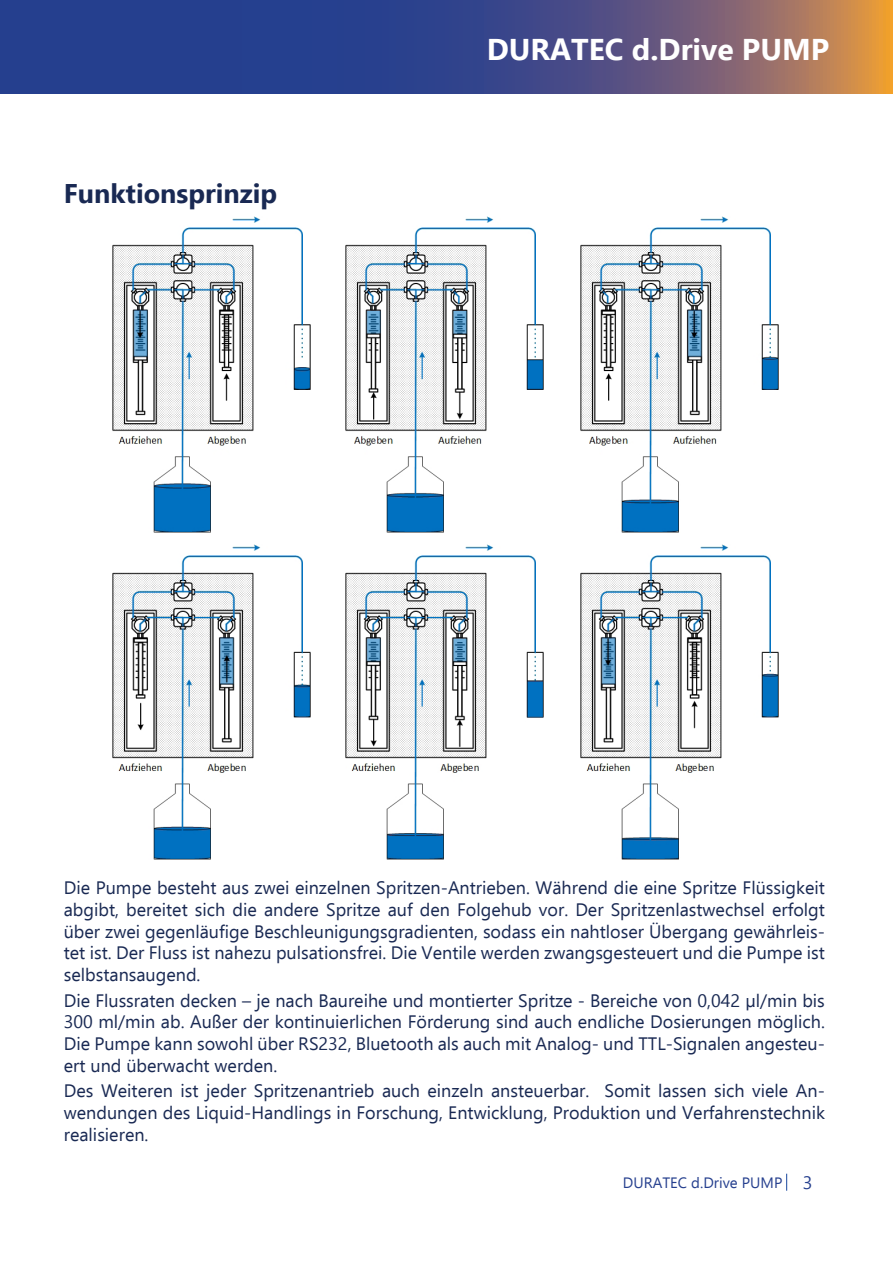
<style>
.page{position:relative;width:893px;height:1263px;background:#fff}
.page>*{position:absolute;margin:0;border:0;box-sizing:border-box;transform-origin:0 0}
.t1{font:700 30px "Ebrima";color:#fff}
.t2{font:700 27px "Ebrima";color:#192953}
.t3{font:18px/21.6px "Ebrima";color:#192953;text-align:justify}
.t4{font:15px "Ebrima";color:#253f8e}
.s1{font-size:18px}
</style>
<div class="page">
<svg style="left:1px;top:0;width:892px;height:94px;background:#4e5081"></svg>
<hr style="left:0;top:0;width:1px;height:94px;background:#253f8e">
<svg style="left:786px;top:1174px;width:1px;height:17px"></svg>
<img style="left:113px;top:217px;width:198px;height:315px">
<img style="left:345px;top:217px;width:198px;height:315px">
<img style="left:580px;top:217px;width:199px;height:315px">
<img style="left:113px;top:544px;width:198px;height:316px">
<img style="left:345px;top:544px;width:198px;height:316px">
<img style="left:580px;top:544px;width:199px;height:316px">
<p class="t2" style="left:64px;top:172px;width:215px">Funktionsprinzip</p>
<h1 class="t1" style="left:487px;top:26px;width:344px">DURATEC d.Drive PUMP</h1>
<p class="t3" style="left:64px;top:877px;width:763px">Die Pumpe besteht aus zwei einzelnen Spritzen-Antrieben. Während die eine Spritze Flüssigkeit abgibt, bereitet sich die andere Spritze auf den Folgehub vor. Der Spritzenlastwechsel erfolgt über zwei gegenläufige Beschleunigungsgradienten, sodass ein nahtloser Übergang gewährleis&shy;tet ist. Der Fluss ist nahezu pulsationsfrei. Die Ventile werden zwangsgesteuert und die Pumpe ist selbstansaugend.</p>
<p class="t3" style="left:64px;top:989px;width:763px">Die Flussraten decken – je nach Baureihe und montierter Spritze - Bereiche von 0,042 µl/min bis 300 ml/min ab. Außer der kontinuierlichen Förderung sind auch endliche Dosierungen möglich.<br>Die Pumpe kann sowohl über RS232, Bluetooth als auch mit Analog- und TTL-Signalen angesteu&shy;ert und überwacht werden.</p>
<p class="t3" style="left:64px;top:1079px;width:763px">Des Weiteren ist jeder Spritzenantrieb auch einzeln ansteuerbar. Somit lassen sich viele An&shy;wendungen des Liquid-Handlings in Forschung, Entwicklung, Produktion und Verfahrenstechnik realisieren.</p>
<p class="t4" style="left:623px;top:1171px;width:191px">DURATEC d.Drive PUMP <span class="s1">3</span></p>
</div>
